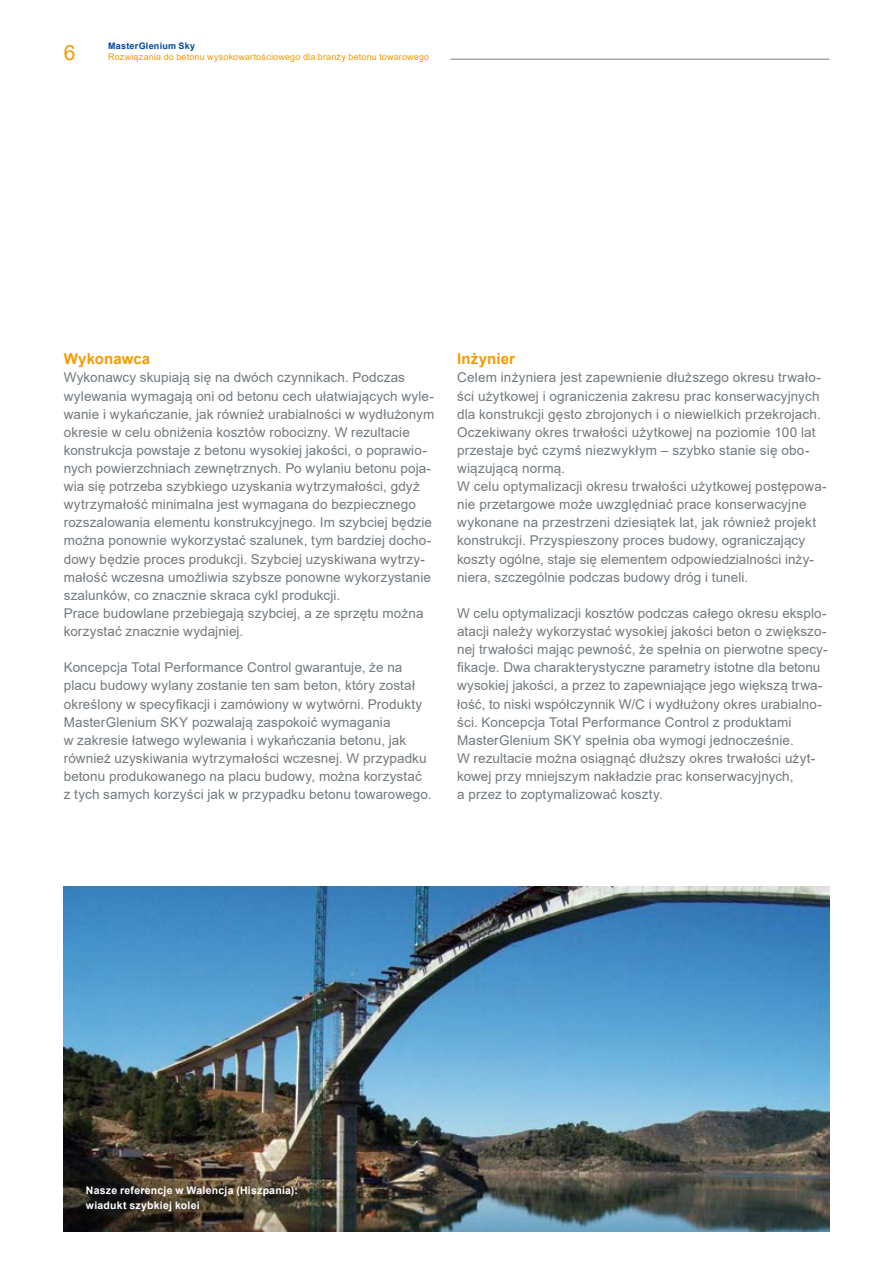
<style>
.page{position:relative;width:893px;height:1263px;background:#fff}
.page>*{position:absolute;margin:0;border:0;box-sizing:border-box;transform-origin:0 0}
.t1{font:21px "Arial";color:#f49b00}
.t2{font:700 15px "Arial";letter-spacing:.005em;color:#f49b00}
.t3{font:13.5px/18.1px "Arial";letter-spacing:.01em;color:#72797e}
.t4{font:700 10.5px/15px "Arial";letter-spacing:.02em;color:#fff}
.t5{font:9px "Arial";letter-spacing:.02em;color:#f49b00}
.t6{font:700 9px "Arial";letter-spacing:.03em;color:#004894}
</style>
<div class="page">
<img style="left:64px;top:887px;width:765px;height:344px">
<hr style="left:108px;top:59px;width:721px;height:1px;background:#72797e">
<div style="left:108px;top:57px;width:343px;height:5px;background:#fff"></div>
<p class="t6" style="left:108px;top:40px;width:89px">MasterGlenium Sky</p>
<h1 class="t1" style="left:64px;top:38px;width:13px">6</h1>
<p class="t5" style="left:108px;top:50px;width:323px">Rozwiązania do betonu wysokowartościowego dla branży betonu towarowego</p>
<p class="t2" style="left:64px;top:348px;width:88px">Wykonawca</p>
<p class="t3" style="left:64px;top:368px;width:372px">Wykonawcy skupiają się na dwóch czynnikach. Podczas wylewania wymagają oni od betonu cech ułatwiających wyle&shy;wanie i wykańczanie, jak również urabialności w wydłużonym okresie w celu obniżenia kosztów robocizny. W rezultacie konstrukcja powstaje z betonu wysokiej jakości, o poprawio&shy;nych powierzchniach zewnętrznych. Po wylaniu betonu poja&shy;wia się potrzeba szybkiego uzyskania wytrzymałości, gdyż wytrzymałość minimalna jest wymagana do bezpiecznego rozszalowania elementu konstrukcyjnego. Im szybciej będzie można ponownie wykorzystać szalunek, tym bardziej docho&shy;dowy będzie proces produkcji. Szybciej uzyskiwana wytrzy&shy;małość wczesna umożliwia szybsze ponowne wykorzystanie szalunków, co znacznie skraca cykl produkcji.<br>Prace budowlane przebiegają szybciej, a ze sprzętu można korzystać znacznie wydajniej.</p>
<p class="t3" style="left:64px;top:658px;width:369px">Koncepcja Total Performance Control gwarantuje, że na placu budowy wylany zostanie ten sam beton, który został określony w specyfikacji i zamówiony w wytwórni. Produkty MasterGlenium SKY pozwalają zaspokoić wymagania<br>w zakresie łatwego wylewania i wykańczania betonu, jak również uzyskiwania wytrzymałości wczesnej. W przypadku betonu produkowanego na placu budowy, można korzystać z tych samych korzyści jak w przypadku betonu towarowego.</p>
<p class="t2" style="left:457px;top:348px;width:59px">Inżynier</p>
<p class="t3" style="left:457px;top:368px;width:371px">Celem inżyniera jest zapewnienie dłuższego okresu trwało&shy;ści użytkowej i ograniczenia zakresu prac konserwacyjnych dla konstrukcji gęsto zbrojonych i o niewielkich przekrojach.<br>Oczekiwany okres trwałości użytkowej na poziomie 100 lat przestaje być czymś niezwykłym – szybko stanie się obo&shy;wiązującą normą.<br>W celu optymalizacji okresu trwałości użytkowej postępowa&shy;nie przetargowe może uwzględniać prace konserwacyjne wykonane na przestrzeni dziesiątek lat, jak również projekt konstrukcji. Przyspieszony proces budowy, ograniczający koszty ogólne, staje się elementem odpowiedzialności inży&shy;niera, szczególnie podczas budowy dróg i tuneli.</p>
<p class="t3" style="left:457px;top:604px;width:372px">W celu optymalizacji kosztów podczas całego okresu eksplo&shy;atacji należy wykorzystać wysokiej jakości beton o zwiększo&shy;nej trwałości mając pewność, że spełnia on pierwotne specy&shy;fikacje. Dwa charakterystyczne parametry istotne dla betonu wysokiej jakości, a przez to zapewniające jego większą trwa&shy;łość, to niski współczynnik W/C i wydłużony okres urabialno&shy;ści. Koncepcja Total Performance Control z produktami MasterGlenium SKY spełnia oba wymogi jednocześnie.<br>W rezultacie można osiągnąć dłuższy okres trwałości użyt&shy;kowej przy mniejszym nakładzie prac konserwacyjnych,<br>a przez to zoptymalizować koszty.</p>
<p class="t4" style="left:86px;top:1183px;width:214px">Nasze referencje w Walencja (Hiszpania): wiadukt szybkiej kolei</p>
</div>
